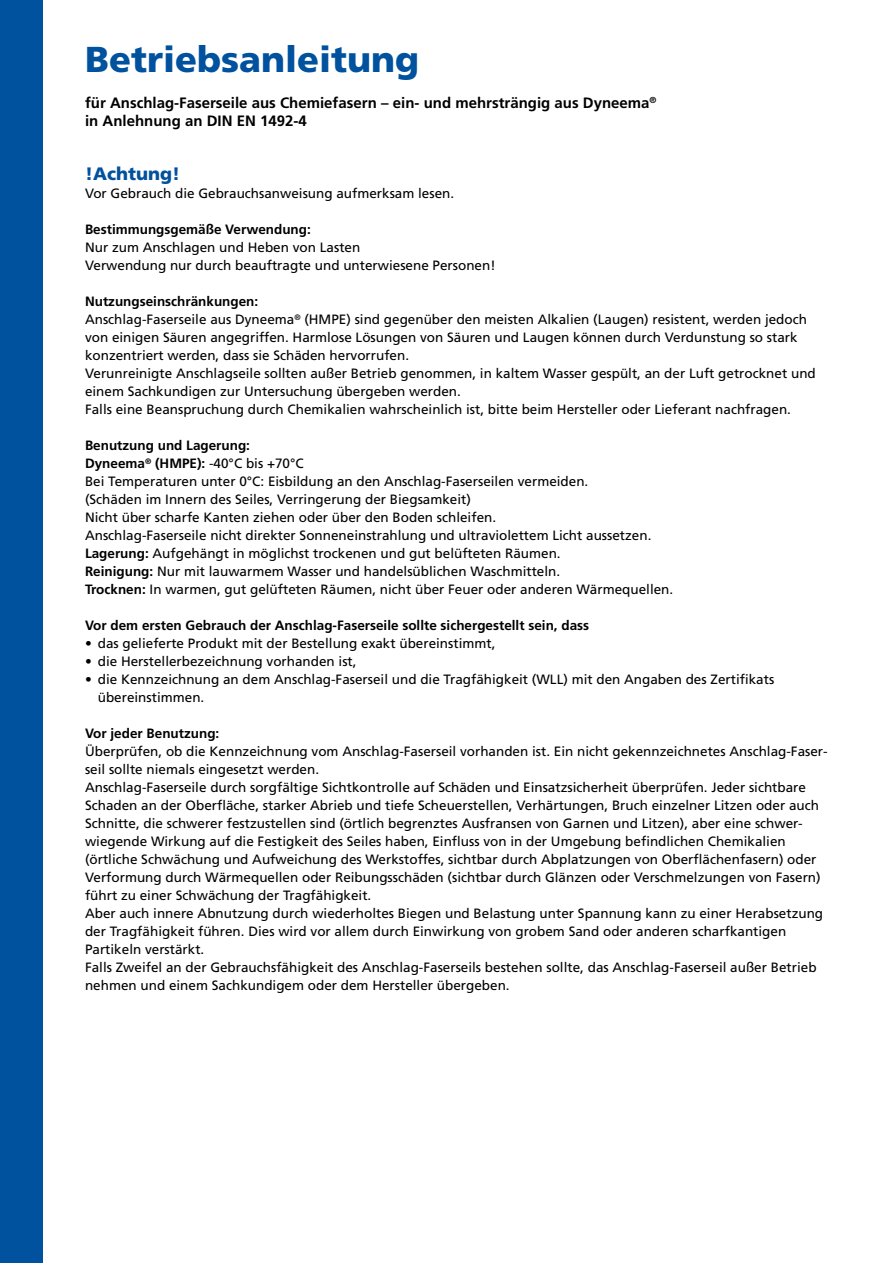
<style>
.page{position:relative;width:893px;height:1263px;background:#fff}
.page>*{position:absolute;margin:0;border:0;box-sizing:border-box;transform-origin:0 0}
.t1{font:900 36px "Frutiger";color:#00519e}
.t2{font:900 18px "Frutiger";color:#00519e}
.t3{font:700 15px/18px "Frutiger";color:#000}
.t4{font:13.5px/18px "Frutiger";color:#000}
.t5{font:700 13.5px "Frutiger";color:#000}
.s1{font-weight:700}
</style>
<div class="page">
<div style="left:0;top:0;width:43px;height:1263px;background:#00519e"></div>
<h1 class="t1" style="left:85px;top:38px;width:336px">Betriebsanleitung</h1>
<p class="t3" style="left:85px;top:94px;width:573px">für Anschlag-Faserseile aus Chemiefasern – ein- und mehrsträngig aus Dyneema<sup>® </sup>in Anlehnung an Din En 1492-4</p>
<h2 class="t2" style="left:85px;top:163px;width:97px">!Achtung!</h2>
<p class="t4" style="left:85px;top:184px;width:371px">Vor Gebrauch die Gebrauchsanweisung aufmerksam lesen.</p>
<p class="t5" style="left:85px;top:221px;width:227px">Bestimmungsgemäße Verwendung:</p>
<p class="t4" style="left:85px;top:238px;width:412px">Nur zum Anschlagen und Heben von Lasten<br>Verwendung nur durch beauftragte und unterwiesene Personen!</p>
<p class="t4" style="left:85px;top:292px;width:732px"><span class="s1">Nutzungseinschränkungen:<br></span>Anschlag-Faserseile aus Dyneema<sup>®</sup> (HMPE) sind gegenüber den meisten Alkalien (Laugen) resistent, werden jedoch von einigen Säuren angegriffen. Harmlose Lösungen von Säuren und Laugen können durch Verdunstung so stark konzentriert werden, dass sie Schäden hervorrufen.<br>Verunreinigte Anschlagseile sollten außer Betrieb genommen, in kaltem Wasser gespült, an der Luft getrocknet und einem Sachkundigen zur Untersuchung übergeben werden.<br>Falls eine Beanspruchung durch Chemikalien wahrscheinlich ist, bitte beim Hersteller oder Lieferant nachfragen.</p>
<p class="t4" style="left:85px;top:436px;width:590px"><span class="s1">Benutzung und Lagerung:<br>Dyneema</span><sup>®</sup> <span class="s1">(HMPE):</span> -40°C bis +70°C<br>Bei Temperaturen unter 0°C: Eisbildung an den Anschlag-Faserseilen vermeiden.<br>(Schäden im Innern des Seiles, Verringerung der Biegsamkeit)<br>Nicht über scharfe Kanten ziehen oder über den Boden schleifen.<br>Anschlag-Faserseile nicht direkter Sonneneinstrahlung und ultraviolettem Licht aussetzen.<br><span class="s1">Lagerung:</span> Aufgehängt in möglichst trockenen und gut belüfteten Räumen.<br><span class="s1">Reinigung:</span> Nur mit lauwarmem Wasser und handelsüblichen Waschmitteln.<br><span class="s1">Trocknen:</span> In warmen, gut gelüfteten Räumen, nicht über Feuer oder anderen Wärmequellen.</p>
<p class="t5" style="left:85px;top:617px;width:506px">Vor dem ersten Gebrauch der Anschlag-Faserseile sollte sichergestellt sein, dass</p>
<p class="t4" style="left:85px;top:634px;width:412px">• das gelieferte Produkt mit der Bestellung exakt übereinstimmt,</p>
<p class="t4" style="left:85px;top:652px;width:273px">• die Herstellerbezeichnung vorhanden ist,</p>
<p class="t4" style="left:98px;top:670px;width:678px;text-indent:-13px">• die Kennzeichnung an dem Anschlag-Faserseil und die Tragfähigkeit (WLL) mit den Angaben des Zertifikats übereinstimmen.</p>
<p class="t5" style="left:85px;top:725px;width:136px">Vor jeder Benutzung:</p>
<p class="t4" style="left:85px;top:742px;width:744px">Überprüfen, ob die Kennzeichnung vom Anschlag-Faserseil vorhanden ist. Ein nicht gekennzeichnetes Anschlag-Faser&shy;seil sollte niemals eingesetzt werden.<br>Anschlag-Faserseile durch sorgfältige Sichtkontrolle auf Schäden und Einsatzsicherheit überprüfen. Jeder sichtbare Schaden an der Oberfläche, starker Abrieb und tiefe Scheuerstellen, Verhärtungen, Bruch einzelner Litzen oder auch Schnitte, die schwerer festzustellen sind (örtlich begrenztes Ausfransen von Garnen und Litzen), aber eine schwer&shy;wiegende Wirkung auf die Festigkeit des Seiles haben, Einfluss von in der Umgebung befindlichen Chemikalien (örtliche Schwächung und Aufweichung des Werkstoffes, sichtbar durch Abplatzungen von Oberflächenfasern) oder Verformung durch Wärmequellen oder Reibungsschäden (sichtbar durch Glänzen oder Verschmelzungen von Fasern) führt zu einer Schwächung der Tragfähigkeit.<br>Aber auch innere Abnutzung durch wiederholtes Biegen und Belastung unter Spannung kann zu einer Herabsetzung der Tragfähigkeit führen. Dies wird vor allem durch Einwirkung von grobem Sand oder anderen scharfkantigen Partikeln verstärkt.<br>Falls Zweifel an der Gebrauchsfähigkeit des Anschlag-Faserseils bestehen sollte, das Anschlag-Faserseil außer Betrieb nehmen und einem Sachkundigem oder dem Hersteller übergeben.</p>
</div>
